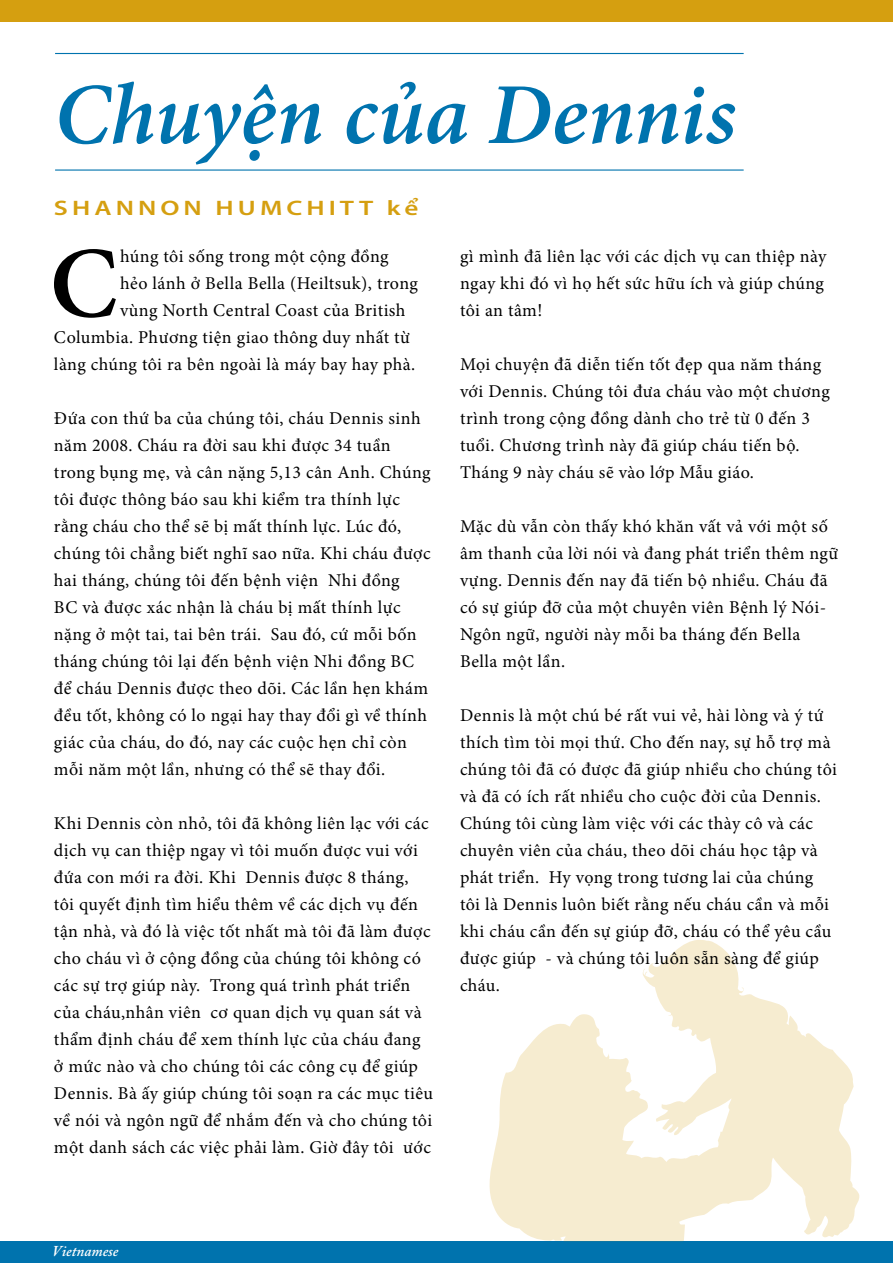
<style>
.page{position:relative;width:893px;height:1263px;background:#fff}
.page>*{position:absolute;margin:0;border:0;box-sizing:border-box;transform-origin:0 0}
.t1{font:600 101.1px "Minion Pro";color:#000}
.t2{font:italic 600 87px "Minion Pro";color:#0073ae}
.t3{font:600 21px "Myriad Pro";letter-spacing:.15em;color:#d59f10;scale:1.29 1}
.t4{font:18px/27px "Minion Pro";letter-spacing:.025em;color:#000}
.t5{font:italic 600 15px "Adobe Caslon Pro";color:#fff}
</style>
<div class="page">
<div style="left:0;top:1241px;width:893px;height:22px;background:#0073ae"></div>
<div style="left:0;top:0;width:893px;height:22px;background:#d59f10"></div>
<svg style="left:490px;top:940px;width:369px;height:301px;fill:#f6ecd0"></svg>
<hr style="left:55px;top:169px;width:689px;height:2px;background:#0073ae">
<hr style="left:55px;top:53px;width:689px;height:1px;background:#0073ae">
<h2 class="t2" style="left:54px;top:54px;width:683px">Chuyện của Dennis</h2>
<p class="t3" style="left:54px;top:195px;width:284px">SHANNON HUMCHITT kể</p>
<h1 class="t1" style="left:50px;top:214px;width:69px">C</h1>
<p class="t4" style="left:120px;top:243px;width:270px">húng tôi sống trong một cộng đồng</p>
<p class="t4" style="left:460px;top:243px;width:368px">gì mình đã liên lạc với các dịch vụ can thiệp này ngay khi đó vì họ hết sức hữu ích và giúp chúng tôi an tâm!</p>
<p class="t4" style="left:120px;top:270px;width:299px">hẻo lánh ở Bella Bella (Heiltsuk), trong</p>
<p class="t4" style="left:120px;top:297px;width:287px">vùng North Central Coast của British</p>
<p class="t4" style="left:54px;top:324px;width:358px">Columbia. Phương tiện giao thông duy nhất từ</p>
<p class="t4" style="left:54px;top:351px;width:363px">làng chúng tôi ra bên ngoài là máy bay hay phà.</p>
<p class="t4" style="left:54px;top:405px;width:378px">Đứa con thứ ba của chúng tôi, cháu Dennis sinh năm 2008. Cháu ra đời sau khi được 34 tuần trong bụng mẹ, và cân nặng 5,13 cân Anh. Chúng tôi được thông báo sau khi kiểm tra thính lực rằng cháu cho thể sẽ bị mất thính lực. Lúc đó, chúng tôi chẳng biết nghĩ sao nữa. Khi cháu được hai tháng, chúng tôi đến bệnh viện Nhi đồng<br>BC và được xác nhận là cháu bị mất thính lực nặng ở một tai, tai bên trái. Sau đó, cứ mỗi bốn tháng chúng tôi lại đến bệnh viện Nhi đồng BC để cháu Dennis được theo dõi. Các lần hẹn khám đều tốt, không có lo ngại hay thay đổi gì về thính giác của cháu, do đó, nay các cuộc hẹn chỉ còn mỗi năm một lần, nhưng có thể sẽ thay đổi.</p>
<p class="t4" style="left:54px;top:810px;width:381px">Khi Dennis còn nhỏ, tôi đã không liên lạc với các dịch vụ can thiệp ngay vì tôi muốn được vui với đứa con mới ra đời. Khi Dennis được 8 tháng, tôi quyết định tìm hiểu thêm về các dịch vụ đến tận nhà, và đó là việc tốt nhất mà tôi đã làm được cho cháu vì ở cộng đồng của chúng tôi không có các sự trợ giúp này. Trong quá trình phát triển của cháu,nhân viên cơ quan dịch vụ quan sát và thẩm định cháu để xem thính lực của cháu đang ở mức nào và cho chúng tôi các công cụ để giúp Dennis. Bà ấy giúp chúng tôi soạn ra các mục tiêu về nói và ngôn ngữ để nhắm đến và cho chúng tôi một danh sách các việc phải làm. Giờ đây tôi ước</p>
<p class="t4" style="left:460px;top:351px;width:371px">Mọi chuyện đã diễn tiến tốt đẹp qua năm tháng với Dennis. Chúng tôi đưa cháu vào một chương trình trong cộng đồng dành cho trẻ từ 0 đến 3 tuổi. Chương trình này đã giúp cháu tiến bộ.<br>Tháng 9 này cháu sẽ vào lớp Mẫu giáo.</p>
<p class="t4" style="left:460px;top:513px;width:380px">Mặc dù vẫn còn thấy khó khăn vất vả với một số âm thanh của lời nói và đang phát triển thêm ngữ vựng. Dennis đến nay đã tiến bộ nhiều. Cháu đã có sự giúp đỡ của một chuyên viên Bệnh lý Nói-Ngôn ngữ, người này mỗi ba tháng đến Bella Bella một lần.</p>
<p class="t4" style="left:460px;top:702px;width:378px">Dennis là một chú bé rất vui vẻ, hài lòng và ý tứ thích tìm tòi mọi thứ. Cho đến nay, sự hỗ trợ mà chúng tôi đã có được đã giúp nhiều cho chúng tôi và đã có ích rất nhiều cho cuộc đời của Dennis.<br>Chúng tôi cùng làm việc với các thày cô và các chuyên viên của cháu, theo dõi cháu học tập và phát triển. Hy vọng trong tương lai của chúng tôi là Dennis luôn biết rằng nếu cháu cần và mỗi khi cháu cần đến sự giúp đỡ, cháu có thể yêu cầu được giúp - và chúng tôi luôn sẵn sàng để giúp cháu.</p>
<p class="t5" style="left:52px;top:1242px;width:68px">Vietnamese</p>
</div>
